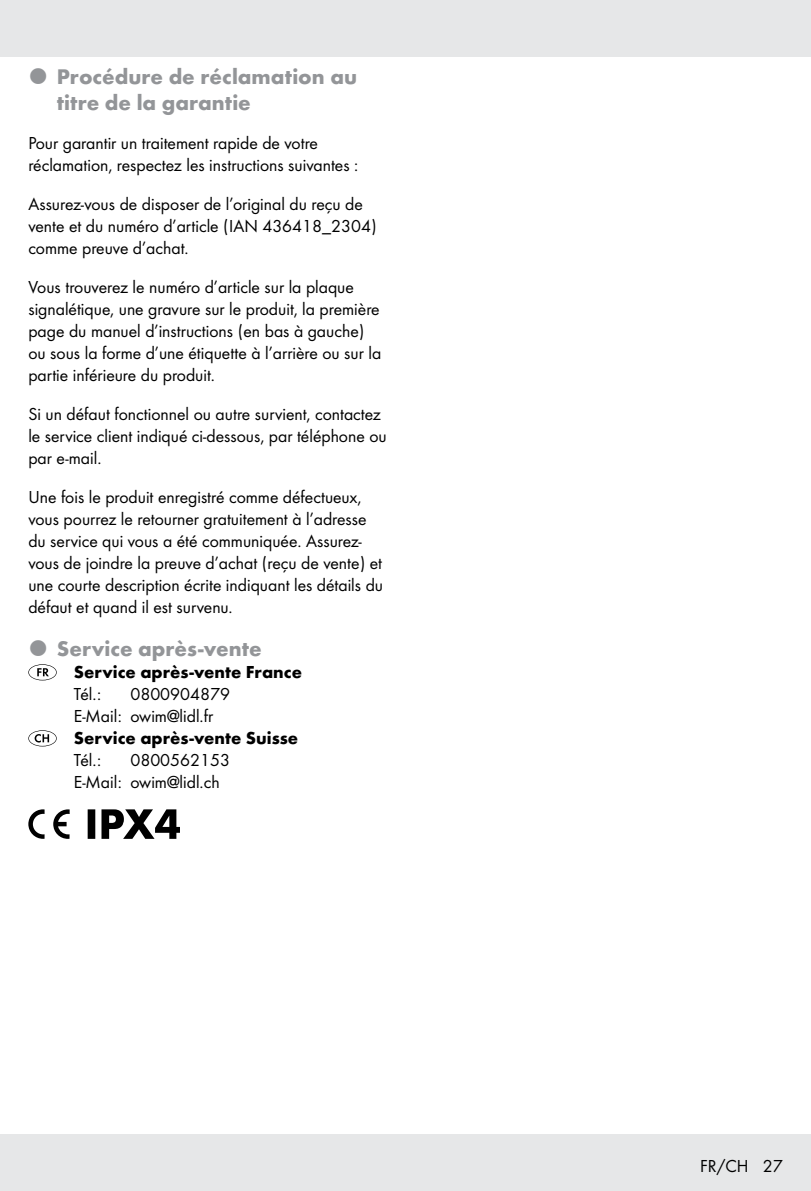
<style>
.page{position:relative;width:811px;height:1191px;background:#fff}
.page>*{position:absolute;margin:0;border:0;box-sizing:border-box;transform-origin:0 0}
.t1{font:700 22px/26px "Futura";color:#939598}
.t2{font:18px/22px "Futura Boo";color:#000}
.t3{font:700 18px "Futura";color:#000}
</style>
<div class="page">
<div style="left:0;top:1134px;width:811px;height:57px;background:#e6e7e8"></div>
<div style="left:0;top:0;width:811px;height:57px;background:#e6e7e8"></div>
<svg style="left:28px;top:664px;width:29px;height:16px"></svg>
<svg style="left:28px;top:730px;width:29px;height:16px"></svg>
<svg style="left:28px;top:809px;width:42px;height:30px"></svg>
<svg style="left:88px;top:809px;width:92px;height:30px"></svg>
<p class="t1" style="left:57px;top:62px;width:302px">Procédure de réclamation au titre de la garantie</p>
<p class="t2" style="left:28px;top:131px;width:331px">Pour garantir un traitement rapide de votre réclamation, respectez les instructions suivantes :</p>
<p class="t2" style="left:28px;top:192px;width:350px">Assurez-vous de disposer de l’original du reçu de vente et du numéro d’article (IAN 436418_2304) comme preuve d’achat.</p>
<p class="t2" style="left:28px;top:275px;width:354px">Vous trouverez le numéro d’article sur la plaque signalétique, une gravure sur le produit, la première page du manuel d’instructions (en bas à gauche) ou sous la forme d’une étiquette à l’arrière ou sur la partie inférieure du produit.</p>
<p class="t2" style="left:28px;top:402px;width:360px">Si un défaut fonctionnel ou autre survient, contactez le service client indiqué ci-dessous, par téléphone ou par e-mail.</p>
<p class="t2" style="left:28px;top:485px;width:356px">Une fois le produit enregistré comme défectueux, vous pourrez le retourner gratuitement à l’adresse du service qui vous a été communiquée. Assurez&shy;vous de joindre la preuve d’achat (reçu de vente) et une courte description écrite indiquant les détails du défaut et quand il est survenu.</p>
<p class="t1" style="left:57px;top:634px;width:206px">Service après-vente</p>
<p class="t3" style="left:74px;top:659px;width:230px">Service après-vente France</p>
<p class="t2" style="left:74px;top:682px;width:29px">Tél.:</p>
<p class="t2" style="left:74px;top:682px;width:158px;text-indent:57px">0800904879<br>E-Mail: owim@lidl.fr</p>
<p class="t3" style="left:74px;top:725px;width:226px">Service après-vente Suisse</p>
<p class="t2" style="left:74px;top:748px;width:29px">Tél.:</p>
<p class="t2" style="left:74px;top:748px;width:158px;text-indent:57px">0800562153<br>E-Mail: owim@lidl.ch</p>
<p class="t2" style="left:700px;top:1154px;width:84px">FR/CH 27</p>
</div>
